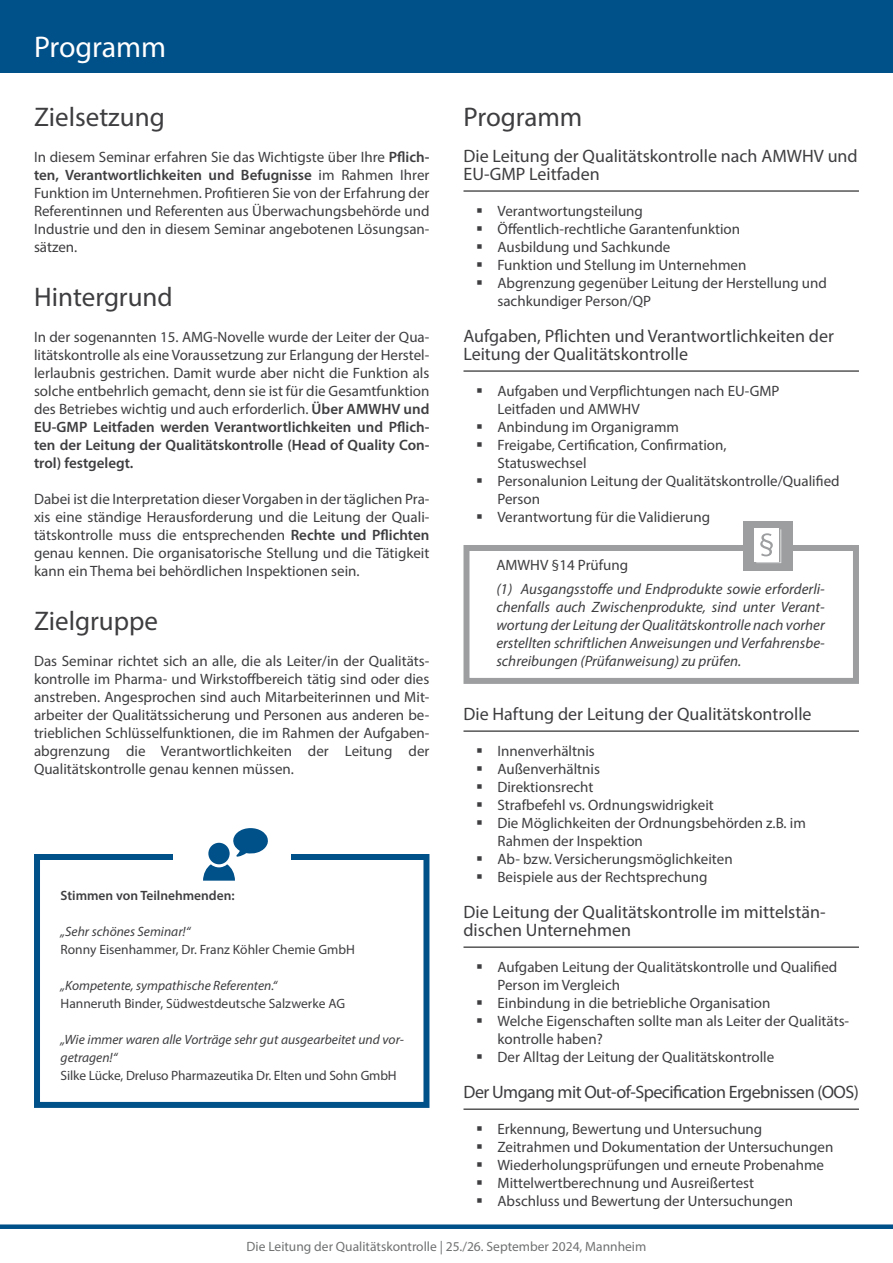
<style>
.page{position:relative;width:893px;height:1263px;background:#fff}
.page>*{position:absolute;margin:0;border:0;box-sizing:border-box;transform-origin:0 0}
.t1{font:30px "Myriad Pro";letter-spacing:-.005em;color:#fff}
.t2{font:27px "Myriad Pro";color:#3e3d40}
.t3{font:18px/18px "Myriad Pro";color:#3e3d40}
.t4{font:18px "Myriad Pro";letter-spacing:-.03em;color:#3e3d40}
.t5{font:15px/18px "Myriad Pro";color:#3e3d40}
.t6{font:italic 15px/18px "Myriad Pro";color:#3e3d40;text-align:justify}
.t7{font:13.5px "Myriad Pro";color:#3e3d40}
.t8{font:italic 13.5px/18px "Myriad Pro";color:#3e3d40}
.t9{font:13.5px "Myriad Pro";color:#707172}
.t10{font:600 13.5px "Myriad Pro";color:#3e3d40}
.s1{font-weight:600}
</style>
<div class="page">
<div style="left:0;top:0;width:893px;height:72px;background:#005089"></div>
<div style="left:0;top:1224px;width:893px;height:5px;background:#005089"></div>
<div style="left:34px;top:854px;width:395px;height:254px;border:6px solid #005089"></div>
<div style="left:173px;top:847px;width:118px;height:26px;background:#fff"></div>
<svg style="left:233px;top:828px;width:35px;height:29px"></svg>
<div style="left:208px;top:843px;width:22px;height:21px;background:#005089;border-radius:50%"></div>
<svg style="left:203px;top:864px;width:32px;height:17px"></svg>
<hr style="left:463px;top:191px;width:396px;height:1px;background:#000">
<hr style="left:463px;top:371px;width:396px;height:1px;background:#000">
<hr style="left:463px;top:731px;width:396px;height:1px;background:#000">
<hr style="left:463px;top:947px;width:396px;height:1px;background:#000">
<hr style="left:463px;top:1109px;width:396px;height:1px;background:#000">
<div style="left:463px;top:545px;width:396px;height:139px;border:6px solid #9c9e9f"></div>
<div style="left:743px;top:521px;width:49px;height:50px;background:#9c9e9f"></div>
<div style="left:754px;top:528px;width:25px;height:33px;background:#fff"></div>
<svg style="left:756px;top:529px;width:25px;height:34px"></svg>
<h1 class="t1" style="left:34px;top:28px;width:134px">Programm</h1>
<h2 class="t2" style="left:34px;top:100px;width:132px">Zielsetzung</h2>
<p class="t5" style="left:34px;top:148px;width:397px;text-align:justify">In diesem Seminar erfahren Sie das Wichtigste über Ihre <span class="s1">Pflich&shy;ten, Verantwortlichkeiten und Befugnisse</span> im Rahmen Ihrer Funktion im Unternehmen. Profitieren Sie von der Erfahrung der Referentinnen und Referenten aus Überwachungsbehörde und Industrie und den in diesem Seminar angebotenen Lösungsan&shy;sätzen.</p>
<h2 class="t2" style="left:34px;top:280px;width:140px">Hintergrund</h2>
<p class="t5" style="left:34px;top:328px;width:397px;text-align:justify">In der sogenannten 15. AMG-Novelle wurde der Leiter der Qua&shy;litätskontrolle als eine Voraussetzung zur Erlangung der Herstel&shy;lerlaubnis gestrichen. Damit wurde aber nicht die Funktion als solche entbehrlich gemacht, denn sie ist für die Gesamtfunktion des Betriebes wichtig und auch erforderlich. <span class="s1">Über AMWHV und EU-GMP Leitfaden werden Verantwortlichkeiten und Pflich&shy;ten der Leitung der Qualitätskontrolle (Head of Quality Con&shy;trol) festgelegt.</span></p>
<p class="t5" style="left:34px;top:490px;width:397px;text-align:justify">Dabei ist die Interpretation dieser Vorgaben in der täglichen Pra&shy;xis eine ständige Herausforderung und die Leitung der Quali&shy;tätskontrolle muss die entsprechenden <span class="s1">Rechte und Pflichten </span>genau kennen. Die organisatorische Stellung und die Tätigkeit kann ein Thema bei behördlichen Inspektionen sein.</p>
<h2 class="t2" style="left:34px;top:604px;width:126px">Zielgruppe</h2>
<p class="t5" style="left:34px;top:652px;width:397px;text-align:justify">Das Seminar richtet sich an alle, die als Leiter/in der Qualitäts&shy;kontrolle im Pharma- und Wirkstoffbereich tätig sind oder dies anstreben. Angesprochen sind auch Mitarbeiterinnen und Mit&shy;arbeiter der Qualitätssicherung und Personen aus anderen be&shy;trieblichen Schlüsselfunktionen, die im Rahmen der Aufgaben&shy;abgrenzung die Verantwortlichkeiten der Leitung der Qualitätskontrolle genau kennen müssen.</p>
<h2 class="t2" style="left:463px;top:100px;width:120px">Programm</h2>
<p class="t3" style="left:463px;top:147px;width:396px">Die Leitung der Qualitätskontrolle nach AMWHV und<br>EU-GMP Leitfaden</p>
<p class="t5" style="left:497px;top:202px;width:331px">Verantwortungsteilung<br>Öffentlich-rechtliche Garantenfunktion<br>Ausbildung und Sachkunde<br>Funktion und Stellung im Unternehmen Abgrenzung gegenüber Leitung der Herstellung und sachkundiger Person/QP</p>
<p class="t3" style="left:463px;top:327px;width:372px">Aufgaben, Pflichten und Verantwortlichkeiten der<br>Leitung der Qualitätskontrolle</p>
<p class="t5" style="left:497px;top:382px;width:344px">Aufgaben und Verpflichtungen nach EU-GMP<br>Leitfaden und AMWHV<br>Anbindung im Organigramm<br>Freigabe, Certification, Confirmation,<br>Statuswechsel<br>Personalunion Leitung der Qualitätskontrolle/Qualified<br>Person<br>Verantwortung für die Validierung</p>
<p class="t5" style="left:496px;top:555px;width:133px">AMWHV §14 Prüfung</p>
<p class="t6" style="left:496px;top:580px;width:330px">(1) Ausgangsstoffe und Endprodukte sowie erforderli&shy;chenfalls auch Zwischenprodukte, sind unter Verant&shy;wortung der Leitung der Qualitätskontrolle nach vorher erstellten schriftlichen Anweisungen und Verfahrensbe&shy;schreibungen (Prüfanweisung) zu prüfen.</p>
<p class="t3" style="left:463px;top:705px;width:350px">Die Haftung der Leitung der Qualitätskontrolle</p>
<p class="t5" style="left:497px;top:742px;width:310px">Innenverhältnis<br>Außenverhältnis<br>Direktionsrecht<br>Strafbefehl vs. Ordnungswidrigkeit<br>Die Möglichkeiten der Ordnungsbehörden z.B. im<br>Rahmen der Inspektion<br>Ab- bzw. Versicherungsmöglichkeiten<br>Beispiele aus der Rechtsprechung</p>
<p class="t3" style="left:463px;top:903px;width:364px">Die Leitung der Qualitätskontrolle im mittelstän&shy;dischen Unternehmen</p>
<p class="t5" style="left:497px;top:958px;width:353px">Aufgaben Leitung der Qualitätskontrolle und Qualified Person im Vergleich<br>Einbindung in die betriebliche Organisation<br>Welche Eigenschaften sollte man als Leiter der Qualitäts&shy;kontrolle haben?<br>Der Alltag der Leitung der Qualitätskontrolle</p>
<p class="t4" style="left:463px;top:1081px;width:397px">Der Umgang mit Out-of-Specification Ergebnissen (OOS)</p>
<p class="t5" style="left:497px;top:1120px;width:337px">Erkennung, Bewertung und Untersuchung Zeitrahmen und Dokumentation der Untersuchungen Wiederholungsprüfungen und erneute Probenahme Mittelwertberechnung und Ausreißertest<br>Abschluss und Bewertung der Untersuchungen</p>
<p class="t9" style="left:247px;top:1238px;width:401px">Die Leitung der Qualitätskontrolle | 25./26. September 2024, Mannheim</p>
<p class="t10" style="left:61px;top:887px;width:176px">Stimmen von Teilnehmenden:</p>
<p class="t8" style="left:61px;top:922px;width:131px">„Sehr schönes Seminar!“</p>
<p class="t7" style="left:61px;top:941px;width:296px">Ronny Eisenhammer, Dr. Franz Köhler Chemie GmbH</p>
<p class="t8" style="left:61px;top:976px;width:218px">„Kompetente, sympathische Referenten.“</p>
<p class="t7" style="left:61px;top:995px;width:286px">Hanneruth Binder, Südwestdeutsche Salzwerke AG</p>
<p class="t8" style="left:61px;top:1030px;width:345px">„Wie immer waren alle Vorträge sehr gut ausgearbeitet und vor&shy;getragen!“</p>
<p class="t7" style="left:61px;top:1067px;width:338px">Silke Lücke, Dreluso Pharmazeutika Dr. Elten und Sohn GmbH</p>
</div>
